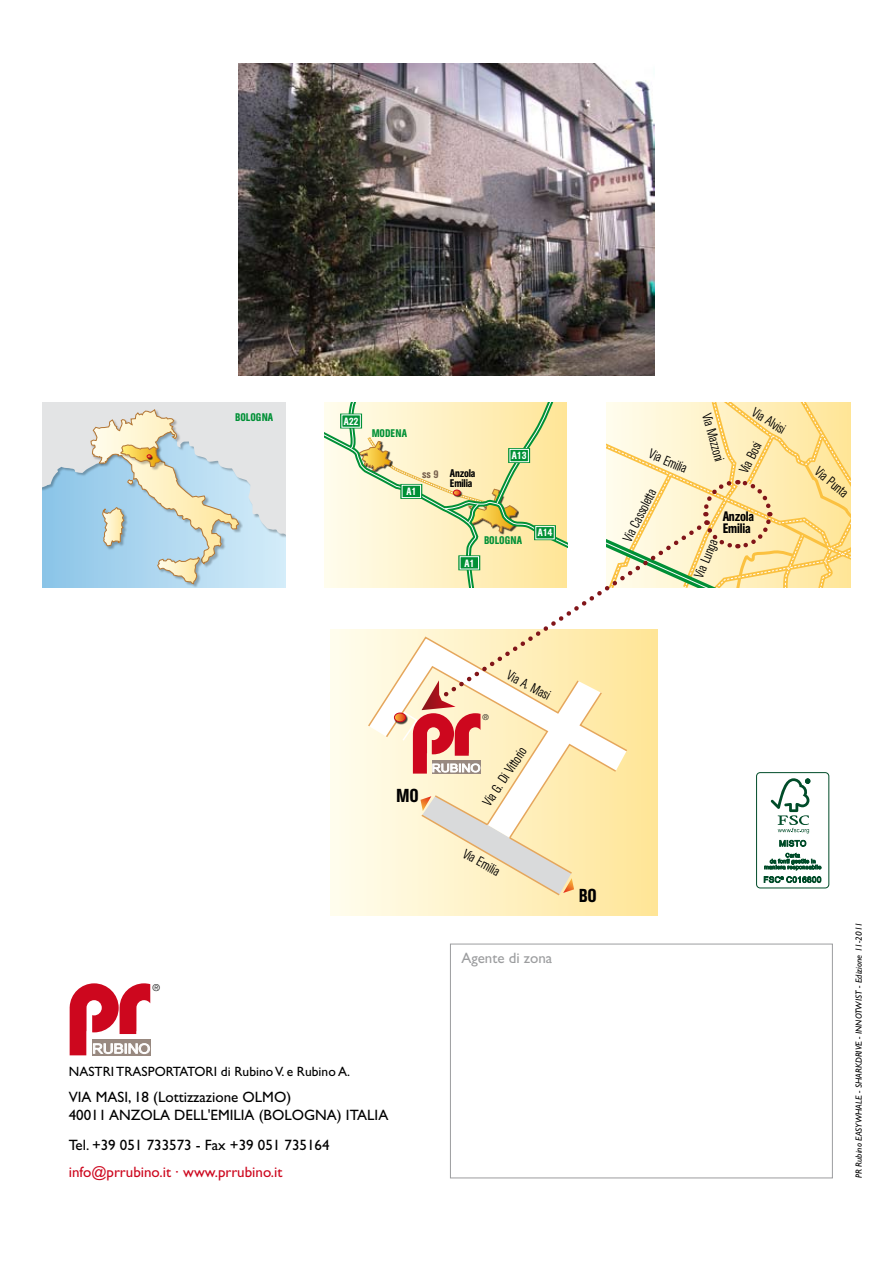
<style>
.page{position:relative;width:893px;height:1263px;background:#fff}
.page>*{position:absolute;margin:0;border:0;box-sizing:border-box;transform-origin:0 0}
.t1{font:500 condensed 18.45px "AK12";color:#000}
.t2{font:15px/18px "Gill Sans";color:#000}
.t3{font:15px "Gill Sans";color:#cd071e}
.t4{font:15px "Gill Sans";color:#9c9d9f}
.t5{font:300 condensed 13.5px "AK12";color:#000}
.t6{font:13.5px "Gill Sans";color:#000}
.t7{font:500 condensed 13.5px/12px "AK12";color:#000}
.t8{font:13.05px "Helvetica CY Plain";color:#fff;scale:1.4 1}
.t9{font:500 condensed 10.95px "AK12";letter-spacing:.01em;color:#009036}
.t10{font:500 condensed 10.95px/9.9px "AK12";color:#000}
.t11{font:500 condensed 10.95px "AK12";color:#77604d}
.t12{font:500 condensed 10.5px "AK12";color:#fff}
.t13{font:300 9.45px "Helvetica";color:#000}
.t14{font:italic 9px "Gill Sans";color:#000}
.t15{font:300 7.95px "Helvetica";color:#000}
</style>
<div class="page">
<div style="left:330px;top:630px;width:327px;height:285px;background:linear-gradient(to right,#fffdef,#ffe598)"></div>
<div style="left:157px;top:556px;width:47px;height:31px;background:#000;opacity:.27"></div>
<svg style="left:43px;top:403px;width:243px;height:182px;background:#c7d9de"></svg>
<svg style="left:324px;top:403px;width:243px;height:184px;background:#ede9ba"></svg>
<div style="left:453px;top:490px;width:7px;height:6px;border:1px solid #cd071e;border-radius:50%"></div>
<div style="left:450px;top:944px;width:383px;height:234px;border:1px solid #9c9d9f"></div>
<svg style="left:433px;top:521px;width:225px;height:184px"></svg>
<svg style="left:607px;top:403px;width:243px;height:185px;background:#f8e7b1"></svg>
<svg style="left:367px;top:635px;width:262px;height:262px;background:#f9e5c2"></svg>
<svg style="left:70px;top:983px;width:80px;height:72px"></svg>
<img style="left:238px;top:64px;width:416px;height:312px">
<div style="left:756px;top:772px;width:73px;height:116px;border:1px solid #004c29;border-radius:4px"></div>
<svg style="left:771px;top:778px;width:39px;height:55px"></svg>
<svg style="left:779px;top:839px;width:27px;height:8px"></svg>
<svg style="left:764px;top:853px;width:57px;height:17px"></svg>
<svg style="left:764px;top:876px;width:57px;height:7px"></svg>
<p class="t9" style="left:235px;top:410px;width:39px">BOLOGNA</p>
<p class="t12" style="left:344px;top:415px;width:16px">A22</p>
<p class="t9" style="left:372px;top:427px;width:37px">MODENA</p>
<p class="t11" style="left:422px;top:468px;width:18px">ss 9</p>
<p class="t12" style="left:407px;top:485px;width:11px">A1</p>
<p class="t10" style="left:450px;top:468px;width:27px">Anzola<br>Emilia</p>
<p class="t12" style="left:512px;top:449px;width:16px">A13</p>
<p class="t12" style="left:464px;top:557px;width:11px">A1</p>
<p class="t9" style="left:484px;top:534px;width:39px">BOLOGNA</p>
<p class="t12" style="left:538px;top:527px;width:16px">A14</p>
<p class="t5" style="left:652px;top:446px;width:42px;rotate:23deg">Via Emilia</p>
<p class="t5" style="left:714px;top:411px;width:51px;rotate:74deg">Via Mazzoni</p>
<p class="t5" style="left:757px;top:405px;width:38px;rotate:31deg">Via Alvisi</p>
<p class="t5" style="left:736px;top:469px;width:35px;rotate:-63deg">Via Bosi</p>
<p class="t5" style="left:620px;top:537px;width:59px;rotate:-63deg">Via Cassoletta</p>
<p class="t7" style="left:723px;top:510px;width:33px">Anzola<br>Emilia</p>
<p class="t5" style="left:691px;top:574px;width:42px;rotate:-67deg">Via Lunga</p>
<p class="t5" style="left:822px;top:463px;width:40px;rotate:40deg">Via Punta</p>
<p class="t1" style="left:396px;top:785px;width:24px">MO</p>
<p class="t13" style="left:153px;top:982px;width:9px">®</p>
<p class="t8" style="left:92px;top:1041px;width:43px">RUBINO</p>
<p class="t6" style="left:69px;top:1063px;width:283px">NASTRI TRASPORTATORI di Rubino V. e Rubino A.</p>
<p class="t2" style="left:69px;top:1087px;width:321px">VIA MASI, 18 (Lottizzazione OLMO)<br>40011 ANZOLA DELL'EMILIA (BOLOGNA) ITALIA</p>
<p class="t2" style="left:69px;top:1135px;width:262px">Tel. +39 051 733573 - Fax +39 051 735164</p>
<p class="t3" style="left:69px;top:1163px;width:215px">info@prrubino.it · www.prrubino.it</p>
<p class="t5" style="left:511px;top:667px;width:49px;rotate:28deg">Via A. Masi</p>
<p class="t15" style="left:482px;top:712px;width:8px">®</p>
<p class="t5" style="left:480px;top:800px;width:69px;rotate:-56deg">Via G. Di Vittorio</p>
<p class="t5" style="left:468px;top:846px;width:42px;rotate:29deg">Via Emilia</p>
<p class="t4" style="left:461px;top:949px;width:92px">Agente di zona</p>
<p class="t1" style="left:579px;top:885px;width:19px">BO</p>
<p class="t14" style="left:854px;top:1178px;width:258px;rotate:-90deg">PR Rubino EASYWHALE - SHARKDRIVE - INNOTWIST - Edizione 11-2011</p>
</div>
